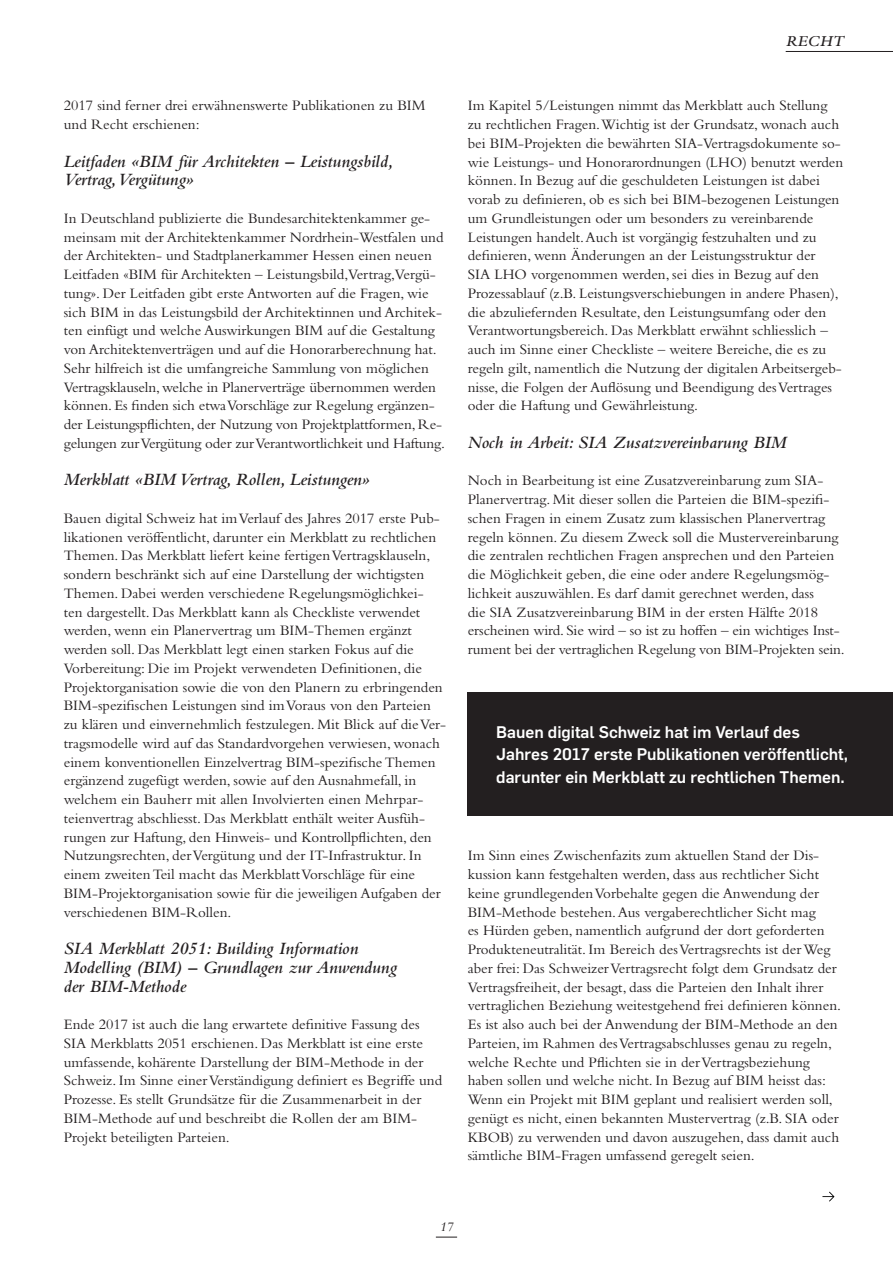
<style>
.page{position:relative;width:893px;height:1263px;background:#fff}
.page>*{position:absolute;margin:0;border:0;box-sizing:border-box;transform-origin:0 0}
.t1{font:italic 600 18px/18.8px "Bembo";color:#231f20}
.t2{font:500 16.5px/22.5px "Flama";color:#fff}
.t3{font:italic 600 15.75px "Bembo";letter-spacing:.025em;color:#231f20}
.t4{font:15px/18.8px "Bembo";color:#231f20}
.t5{font:italic 13.5px "Bembo";color:#231f20}
</style>
<div class="page">
<div style="left:468px;top:693px;width:425px;height:123px;background:#231f20"></div>
<hr style="left:786px;top:51px;width:107px;height:1px;background:#231f20">
<svg style="left:822px;top:1191px;width:12px;height:10px"></svg>
<svg style="left:436px;top:1236px;width:21px;height:1px"></svg>
<p class="t4" style="left:64px;top:96px;width:363px">2017 sind ferner drei erwähnenswerte Publikationen zu BIM und Recht erschienen:</p>
<p class="t1" style="left:64px;top:151px;width:331px">Leitfaden «BIM für Architekten – Leistungsbild,<br>Vertrag,Vergütung»</p>
<p class="t4" style="left:64px;top:208px;width:383px">In Deutschland publizierte die Bundesarchitektenkammer ge&shy;meinsam mit der Architektenkammer Nordrhein-Westfalen und der Architekten- und Stadtplanerkammer Hessen einen neuen Leitfaden «BIM für Architekten – Leistungsbild,Vertrag,Vergü&shy;tung». Der Leitfaden gibt erste Antworten auf die Fragen, wie sich BIM in das Leistungsbild der Architektinnen und Architek&shy;ten einfügt und welche Auswirkungen BIM auf die Gestaltung von Architektenverträgen und auf die Honorarberechnung hat.<br>Sehr hilfreich ist die umfangreiche Sammlung von möglichen Vertragsklauseln, welche in Planerverträge übernommen werden können. Es finden sich etwaVorschläge zur Regelung ergänzen&shy;der Leistungspflichten, der Nutzung von Projektplattformen, Re&shy;gelungen zurVergütung oder zurVerantwortlichkeit und Haftung.</p>
<p class="t1" style="left:64px;top:470px;width:307px">Merkblatt «BIM Vertrag, Rollen, Leistungen»</p>
<p class="t4" style="left:64px;top:508px;width:384px">Bauen digital Schweiz hat imVerlauf des Jahres 2017 erste Pub&shy;likationen veröffentlicht, darunter ein Merkblatt zu rechtlichen Themen. Das Merkblatt liefert keine fertigenVertragsklauseln, sondern beschränkt sich auf eine Darstellung der wichtigsten Themen. Dabei werden verschiedene Regelungsmöglichkei-<br>ten dargestellt. Das Merkblatt kann als Checkliste verwendet werden, wenn ein Planervertrag um BIM-Themen ergänzt werden soll. Das Merkblatt legt einen starken Fokus auf die Vorbereitung: Die im Projekt verwendeten Definitionen, die Projektorganisation sowie die von den Planern zu erbringenden BIM-spezifischen Leistungen sind imVoraus von den Parteien zu klären und einvernehmlich festzulegen. Mit Blick auf dieVer&shy;tragsmodelle wird auf das Standardvorgehen verwiesen, wonach einem konventionellen Einzelvertrag BIM-spezifische Themen ergänzend zugefügt werden, sowie auf den Ausnahmefall, in welchem ein Bauherr mit allen Involvierten einen Mehrpar&shy;teienvertrag abschliesst. Das Merkblatt enthält weiter Ausfüh&shy;rungen zur Haftung, den Hinweis- und Kontrollpflichten, den Nutzungsrechten, derVergütung und der IT-Infrastruktur. In einem zweitenTeil macht das MerkblattVorschläge für eine BIM-Projektorganisation sowie für die jeweiligen Aufgaben der verschiedenen BIM-Rollen.</p>
<p class="t1" style="left:64px;top:938px;width:335px">SIA Merkblatt 2051: Building Information<br>Modelling (BIM) – Grundlagen zur Anwendung der BIM-Methode</p>
<p class="t4" style="left:64px;top:1014px;width:380px">Ende 2017 ist auch die lang erwartete definitive Fassung des SIA Merkblatts 2051 erschienen. Das Merkblatt ist eine erste umfassende, kohärente Darstellung der BIM-Methode in der Schweiz. Im Sinne einerVerständigung definiert es Begriffe und Prozesse. Es stellt Grundsätze für die Zusammenarbeit in der BIM-Methode auf und beschreibt die Rollen der am BIM-Projekt beteiligten Parteien.</p>
<p class="t3" style="left:786px;top:31px;width:60px">RECHT</p>
<p class="t4" style="left:468px;top:96px;width:377px">Im Kapitel 5/Leistungen nimmt das Merkblatt auch Stellung zu rechtlichen Fragen.Wichtig ist der Grundsatz, wonach auch bei BIM-Projekten die bewährten SIA-Vertragsdokumente so&shy;wie Leistungs- und Honorarordnungen (LHO) benutzt werden können. In Bezug auf die geschuldeten Leistungen ist dabei vorab zu definieren, ob es sich bei BIM-bezogenen Leistungen um Grundleistungen oder um besonders zu vereinbarende Leistungen handelt.Auch ist vorgängig festzuhalten und zu definieren, wenn Änderungen an der Leistungsstruktur der<br>SIA LHO vorgenommen werden, sei dies in Bezug auf den Prozessablauf (z.B. Leistungsverschiebungen in andere Phasen), die abzuliefernden Resultate, den Leistungsumfang oder den Verantwortungsbereich. Das Merkblatt erwähnt schliesslich – auch im Sinne einer Checkliste – weitere Bereiche, die es zu regeln gilt, namentlich die Nutzung der digitalen Arbeitsergeb&shy;nisse, die Folgen der Auflösung und Beendigung desVertrages oder die Haftung und Gewährleistung.</p>
<p class="t1" style="left:468px;top:432px;width:320px">Noch in Arbeit: SIA Zusatzvereinbarung BIM</p>
<p class="t4" style="left:468px;top:471px;width:379px">Noch in Bearbeitung ist eine Zusatzvereinbarung zum SIA-Planervertrag. Mit dieser sollen die Parteien die BIM-spezifi&shy;schen Fragen in einem Zusatz zum klassischen Planervertrag regeln können. Zu diesem Zweck soll die Mustervereinbarung die zentralen rechtlichen Fragen ansprechen und den Parteien die Möglichkeit geben, die eine oder andere Regelungsmög&shy;lichkeit auszuwählen. Es darf damit gerechnet werden, dass<br>die SIA Zusatzvereinbarung BIM in der ersten Hälfte 2018 erscheinen wird. Sie wird – so ist zu hoffen – ein wichtiges Inst&shy;rument bei der vertraglichen Regelung von BIM-Projekten sein.</p>
<p class="t2" style="left:496px;top:719px;width:353px">Bauen digital Schweiz hat im Verlauf des<br>Jahres 2017 erste Publikationen veröffentlicht, darunter ein Merkblatt zu rechtlichen Themen.</p>
<p class="t4" style="left:468px;top:846px;width:375px">Im Sinn eines Zwischenfazits zum aktuellen Stand der Dis&shy;kussion kann festgehalten werden, dass aus rechtlicher Sicht keine grundlegendenVorbehalte gegen die Anwendung der BIM-Methode bestehen.Aus vergaberechtlicher Sicht mag<br>es Hürden geben, namentlich aufgrund der dort geforderten Produkteneutralität. Im Bereich desVertragsrechts ist derWeg aber frei: Das SchweizerVertragsrecht folgt dem Grundsatz der Vertragsfreiheit, der besagt, dass die Parteien den Inhalt ihrer vertraglichen Beziehung weitestgehend frei definieren können.<br>Es ist also auch bei der Anwendung der BIM-Methode an den Parteien, im Rahmen desVertragsabschlusses genau zu regeln, welche Rechte und Pflichten sie in derVertragsbeziehung haben sollen und welche nicht. In Bezug auf BIM heisst das:<br>Wenn ein Projekt mit BIM geplant und realisiert werden soll, genügt es nicht, einen bekannten Mustervertrag (z.B. SIA oder KBOB) zu verwenden und davon auszugehen, dass damit auch sämtliche BIM-Fragen umfassend geregelt seien.</p>
<p class="t5" style="left:440px;top:1218px;width:15px">17</p>
</div>
